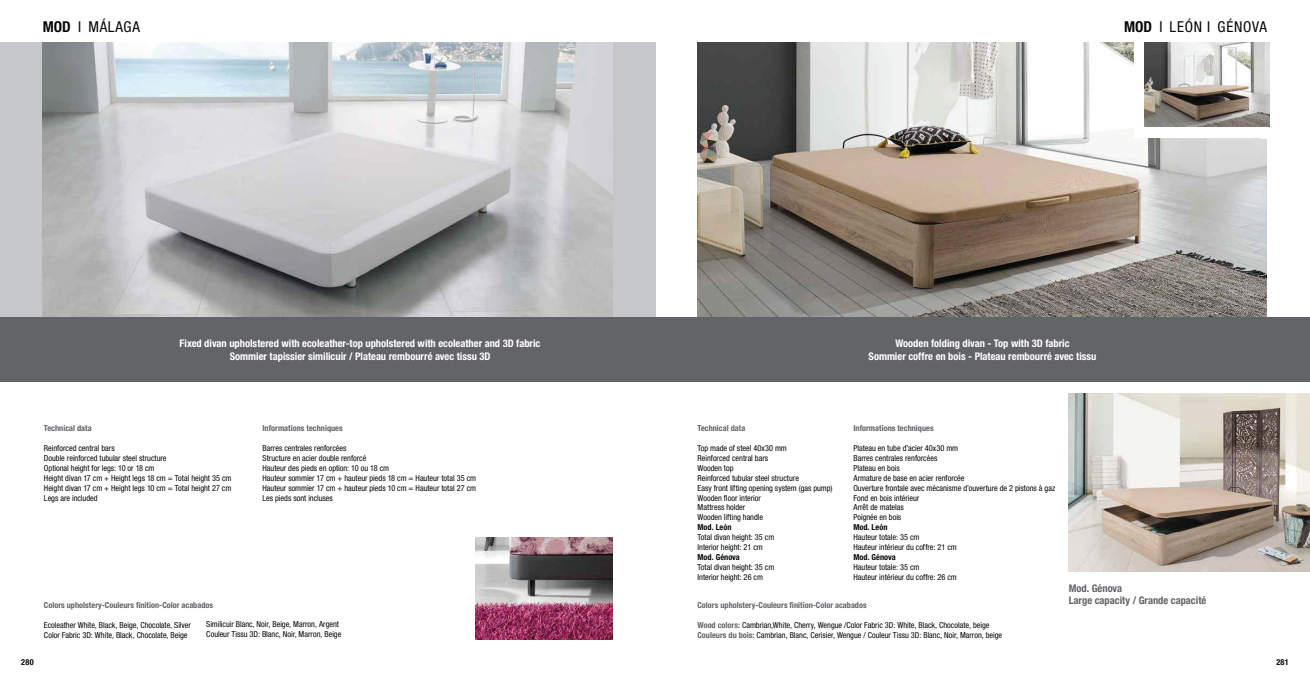
<style>
.page{position:relative;width:1310px;height:681px;background:#fff}
.page>*{position:absolute;margin:0;border:0;box-sizing:border-box;transform-origin:0 0}
.t1{font:condensed 15px "Helvetica Neue LT Std";letter-spacing:.05em;color:#040809}
.t2{font:700 condensed 10.5px/12.6px "Helvetica Neue LT Std";color:#fff;text-align:center}
.t3{font:700 condensed 10.5px/12.6px "Helvetica Neue LT Std";color:#636468}
.t4{font:condensed 8.25px/9.9px "Helvetica Neue LT Std";color:#040809}
.t5{font:700 condensed 8.25px "Helvetica Neue LT Std";color:#636468}
.t6{font:700 condensed 8.25px "Helvetica Neue LT Std";color:#040809}
.s1{font-weight:700}
.s2{font-weight:700;color:#636468}
</style>
<div class="page">
<img style="left:697px;top:43px;width:569px;height:274px">
<div style="left:0;top:42px;width:655px;height:289px;background:#c6c7c9"></div>
<img style="left:43px;top:42px;width:569px;height:275px">
<div style="left:0;top:317px;width:1310px;height:64px;background:#636468"></div>
<div style="left:1134px;top:22px;width:140px;height:115px;background:#fff"></div>
<img style="left:1145px;top:42px;width:124px;height:84px">
<img style="left:475px;top:537px;width:137px;height:102px">
<img style="left:1068px;top:393px;width:242px;height:178px">
<h1 class="t1" style="left:43px;top:21px;width:99px"><span class="s1">MOD</span> I MÁLAGA</h1>
<h1 class="t1" style="left:1124px;top:21px;width:144px"><span class="s1">MOD</span> I LEÓN I GÉNOVA</h1>
<p class="t2" style="left:180px;top:338px;width:362px">Fixed divan upholstered with ecoleather-top upholstered with ecoleather and 3D fabric<br>Sommier tapissier similicuir / Plateau rembourré avec tissu 3D</p>
<p class="t5" style="left:44px;top:425px;width:49px">Technical data</p>
<p class="t4" style="left:44px;top:443px;width:189px">Reinforced central bars<br>Double reinforced tubular steel structure<br>Optional height for legs: 10 or 18 cm<br>Height divan 17 cm + Height legs 18 cm = Total height 35 cm Height divan 17 cm + Height legs 10 cm = Total height 27 cm Legs are included</p>
<p class="t5" style="left:262px;top:425px;width:82px">Informations techniques</p>
<p class="t4" style="left:262px;top:443px;width:215px">Barres centrales renforcées<br>Structure en acier double renforcé<br>Hauteur des pieds en option: 10 ou 18 cm<br>Hauteur sommier 17 cm + hauteur pieds 18 cm = Hauteur total 35 cm Hauteur sommier 17 cm + hauteur pieds 10 cm = Hauteur total 27 cm Les pieds sont incluses</p>
<p class="t5" style="left:44px;top:601px;width:171px">Colors upholstery-Couleurs finition-Color acabados</p>
<p class="t4" style="left:44px;top:620px;width:148px">Ecoleather White, Black, Beige, Chocolate, Silver<br>Color Fabric 3D: White, Black, Chocolate, Beige</p>
<p class="t4" style="left:206px;top:620px;width:137px">Similicuir Blanc, Noir, Beige, Marron, Argent<br>Couleur Tissu 3D: Blanc, Noir, Marron, Beige</p>
<p class="t2" style="left:868px;top:338px;width:229px">Wooden folding divan - Top with 3D fabric<br>Sommier coffre en bois - Plateau rembourré avec tissu</p>
<p class="t5" style="left:853px;top:425px;width:82px">Informations techniques</p>
<p class="t4" style="left:853px;top:443px;width:203px">Plateau en tube d’acier 40x30 mm<br>Barres centrales renforcées<br>Plateau en bois<br>Armature de base en acier renforcée<br>Ouverture frontale avec mécanisme d’ouverture de 2 pistons à gaz<br>Fond en bois intérieur<br>Arrêt de matelas<br>Poignée en bois</p>
<p class="t6" style="left:853px;top:524px;width:36px">Mod. León</p>
<p class="t4" style="left:853px;top:532px;width:105px">Hauteur totale: 35 cm<br>Hauteur intérieur du coffre: 21 cm</p>
<p class="t6" style="left:853px;top:554px;width:44px">Mod. Génova</p>
<p class="t4" style="left:853px;top:562px;width:105px">Hauteur totale: 35 cm<br>Hauteur intérieur du coffre: 26 cm</p>
<p class="t5" style="left:697px;top:425px;width:49px">Technical data</p>
<p class="t4" style="left:697px;top:443px;width:136px">Top made of steel 40x30 mm<br>Reinforced central bars<br>Wooden top<br>Reinforced tubular steel structure<br>Easy front lifting opening system (gas pump)<br>Wooden floor interior<br>Mattress holder<br>Wooden lifting handle</p>
<p class="t6" style="left:697px;top:524px;width:36px">Mod. León</p>
<p class="t4" style="left:697px;top:532px;width:78px">Total divan height: 35 cm<br>Interior height: 21 cm</p>
<p class="t6" style="left:697px;top:554px;width:44px">Mod. Génova</p>
<p class="t4" style="left:697px;top:562px;width:78px">Total divan height: 35 cm<br>Interior height: 26 cm</p>
<p class="t5" style="left:697px;top:602px;width:171px">Colors upholstery-Couleurs finition-Color acabados</p>
<p class="t4" style="left:697px;top:620px;width:306px"><span class="s2">Wood colors:</span> Cambrian,White, Cherry, Wengue /Color Fabric 3D: White, Black, Chocolate, beige<br><span class="s2">Couleurs du bois:</span> Cambrian, Blanc, Cerisier, Wengue / Couleur Tissu 3D: Blanc, Noir, Marron, beige</p>
<p class="t3" style="left:1068px;top:582px;width:139px">Mod. Génova<br>Large capacity / Grande capacité</p>
<p class="t6" style="left:21px;top:658px;width:14px">280</p>
<p class="t6" style="left:1276px;top:658px;width:14px">281</p>
</div>
